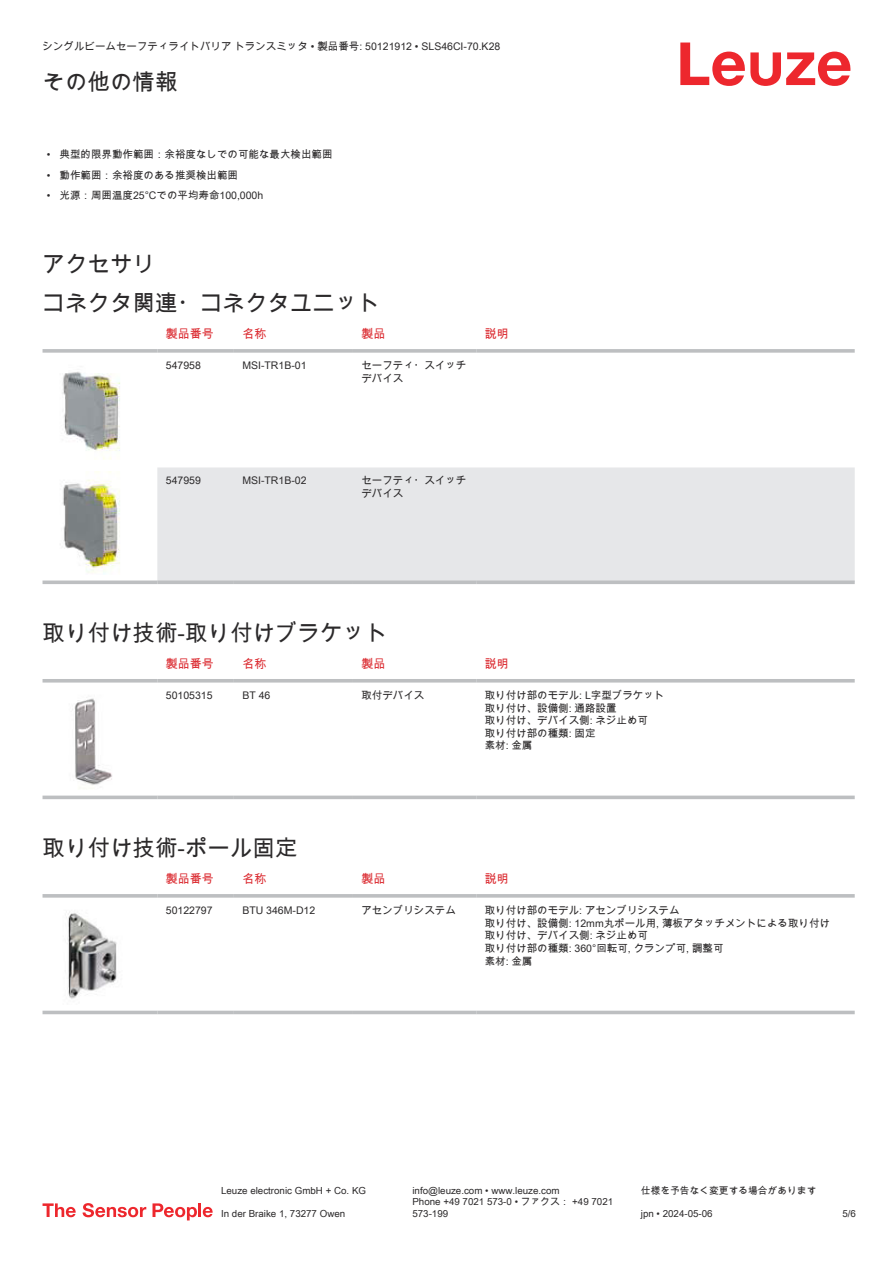
<style>
.page{position:relative;width:893px;height:1263px;background:#fff}
.page>*{position:absolute;margin:0;border:0;box-sizing:border-box;transform-origin:0 0}
.t1{font:22.5px/38.7px "Arial Unicode MS";color:#2b292a}
.t2{font:12px "Arial Unicode MS";color:#db2a30}
.t3{font:10.5px/12.6px "Arial Unicode MS";color:#2b292a}
.t4{font:9.75px/11.7px "Arial Unicode MS";color:#2b292a}
</style>
<div class="page">
<svg style="left:680px;top:43px;width:170px;height:43px"></svg>
<div style="left:157px;top:467px;width:698px;height:113px;background:#e6e7e9"></div>
<svg style="left:43px;top:349px;width:114px;height:4px"></svg>
<svg style="left:157px;top:349px;width:77px;height:4px"></svg>
<svg style="left:234px;top:349px;width:119px;height:4px"></svg>
<svg style="left:353px;top:349px;width:123px;height:4px"></svg>
<svg style="left:476px;top:349px;width:379px;height:4px;background:#c3c5c7"></svg>
<svg style="left:43px;top:580px;width:114px;height:4px"></svg>
<svg style="left:157px;top:580px;width:77px;height:4px"></svg>
<svg style="left:234px;top:580px;width:119px;height:4px"></svg>
<svg style="left:353px;top:580px;width:123px;height:4px"></svg>
<svg style="left:476px;top:580px;width:379px;height:4px;background:#c2c4c6"></svg>
<img style="left:62px;top:372px;width:58px;height:88px">
<img style="left:62px;top:472px;width:58px;height:102px">
<svg style="left:43px;top:682px;width:812px;height:118px"></svg>
<hr style="left:43px;top:679px;width:114px;height:3px;background:#bdbfc1">
<hr style="left:157px;top:679px;width:77px;height:3px;background:#bdbfc1">
<hr style="left:234px;top:679px;width:119px;height:3px;background:#bdbfc1">
<hr style="left:353px;top:679px;width:123px;height:3px;background:#bdbfc1">
<hr style="left:476px;top:679px;width:379px;height:3px;background:#bdbfc1">
<svg style="left:43px;top:795px;width:114px;height:4px"></svg>
<svg style="left:157px;top:795px;width:77px;height:4px"></svg>
<svg style="left:234px;top:795px;width:119px;height:4px"></svg>
<svg style="left:353px;top:795px;width:123px;height:4px"></svg>
<svg style="left:476px;top:795px;width:379px;height:4px;background:#c6c8ca"></svg>
<img style="left:61px;top:687px;width:61px;height:106px">
<div style="left:43px;top:1010px;width:812px;height:5px;background:#eeeeef"></div>
<svg style="left:43px;top:894px;width:114px;height:4px"></svg>
<svg style="left:157px;top:894px;width:77px;height:4px"></svg>
<svg style="left:234px;top:894px;width:119px;height:4px"></svg>
<svg style="left:353px;top:894px;width:123px;height:4px"></svg>
<svg style="left:476px;top:894px;width:379px;height:4px;background:#c3c5c7"></svg>
<hr style="left:43px;top:1011px;width:114px;height:3px;background:#bdbfc1">
<hr style="left:157px;top:1011px;width:77px;height:3px;background:#bdbfc1">
<hr style="left:234px;top:1011px;width:119px;height:3px;background:#bdbfc1">
<hr style="left:353px;top:1011px;width:123px;height:3px;background:#bdbfc1">
<hr style="left:476px;top:1011px;width:379px;height:3px;background:#bdbfc1">
<img style="left:66px;top:911px;width:51px;height:88px">
<svg style="left:43px;top:1203px;width:33px;height:14px"></svg>
<svg style="left:83px;top:1203px;width:63px;height:14px"></svg>
<svg style="left:153px;top:1203px;width:44px;height:17px"></svg>
<hr style="left:198px;top:1203px;width:3px;height:14px;background:#ed272d">
<svg style="left:203px;top:1207px;width:10px;height:10px"></svg>
<p class="t3" style="left:43px;top:40px;width:459px">シングルビームセーフティライトバリア トランスミッタ • 製品番号: 50121912 • SLS46CI-70.K28</p>
<h1 class="t1" style="left:43px;top:62px;width:136px">その他の情報</h1>
<p class="t3" style="left:47px;top:148px;width:287px">• 典型的限界動作範囲：余裕度なしでの可能な最大検出範囲</p>
<p class="t3" style="left:47px;top:169px;width:193px">• 動作範囲：余裕度のある推奨検出範囲</p>
<p class="t3" style="left:47px;top:189px;width:218px">• 光源：周囲温度25°Cでの平均寿命100,000h</p>
<h1 class="t1" style="left:43px;top:244px;width:339px">アクセサリ<br>コネクタ関連・コネクタユニット</h1>
<p class="t2" style="left:166px;top:325px;width:49px">製品番号</p>
<p class="t2" style="left:242px;top:325px;width:25px">名称</p>
<p class="t2" style="left:361px;top:325px;width:25px">製品</p>
<p class="t2" style="left:485px;top:325px;width:25px">説明</p>
<p class="t3" style="left:166px;top:359px;width:37px">547958</p>
<p class="t3" style="left:242px;top:359px;width:66px">MSI-TR1B-01</p>
<p class="t3" style="left:361px;top:359px;width:106px">セーフティ・スイッチデバイス</p>
<p class="t3" style="left:166px;top:474px;width:37px">547959</p>
<p class="t3" style="left:242px;top:474px;width:66px">MSI-TR1B-02</p>
<p class="t3" style="left:361px;top:474px;width:106px">セーフティ・スイッチデバイス</p>
<h1 class="t1" style="left:43px;top:613px;width:346px">取り付け技術-取り付けブラケット</h1>
<p class="t2" style="left:166px;top:655px;width:49px">製品番号</p>
<p class="t2" style="left:242px;top:655px;width:25px">名称</p>
<p class="t2" style="left:361px;top:655px;width:25px">製品</p>
<p class="t2" style="left:485px;top:655px;width:25px">説明</p>
<p class="t3" style="left:166px;top:689px;width:48px">50105315</p>
<p class="t3" style="left:242px;top:689px;width:30px">BT 46</p>
<p class="t3" style="left:361px;top:689px;width:64px">取付デバイス</p>
<p class="t3" style="left:485px;top:689px;width:181px">取り付け部のモデル: L字型ブラケット取り付け、設備側: 通路設置<br>取り付け、デバイス側: ネジ止め可<br>取り付け部の種類: 固定<br>素材: 金属</p>
<h1 class="t1" style="left:43px;top:828px;width:256px">取り付け技術-ポール固定</h1>
<p class="t2" style="left:166px;top:870px;width:49px">製品番号</p>
<p class="t2" style="left:242px;top:870px;width:25px">名称</p>
<p class="t2" style="left:361px;top:870px;width:25px">製品</p>
<p class="t2" style="left:485px;top:870px;width:25px">説明</p>
<p class="t3" style="left:166px;top:904px;width:48px">50122797</p>
<p class="t3" style="left:242px;top:904px;width:74px">BTU 346M-D12</p>
<p class="t3" style="left:361px;top:904px;width:96px">アセンブリシステム</p>
<p class="t3" style="left:485px;top:904px;width:347px">取り付け部のモデル: アセンブリシステム<br>取り付け、設備側: 12mm丸ポール用, 薄板アタッチメントによる取り付け取り付け、デバイス側: ネジ止め可<br>取り付け部の種類: 360°回転可, クランプ可, 調整可<br>素材: 金属</p>
<p class="t4" style="left:221px;top:1184px;width:146px">Leuze electronic GmbH + Co. KG</p>
<p class="t4" style="left:412px;top:1184px;width:149px">info@leuze.com • www.leuze.com</p>
<p class="t4" style="left:641px;top:1184px;width:177px">仕様を予告なく変更する場合があります</p>
<p class="t4" style="left:221px;top:1207px;width:126px">In der Braike 1, 73277 Owen</p>
<p class="t4" style="left:412px;top:1196px;width:202px">Phone +49 7021 573-0 • ファクス： +49 7021<br>573-199</p>
<p class="t4" style="left:641px;top:1207px;width:73px">jpn • 2024-05-06</p>
<p class="t4" style="left:842px;top:1207px;width:15px">5/6</p>
</div>
